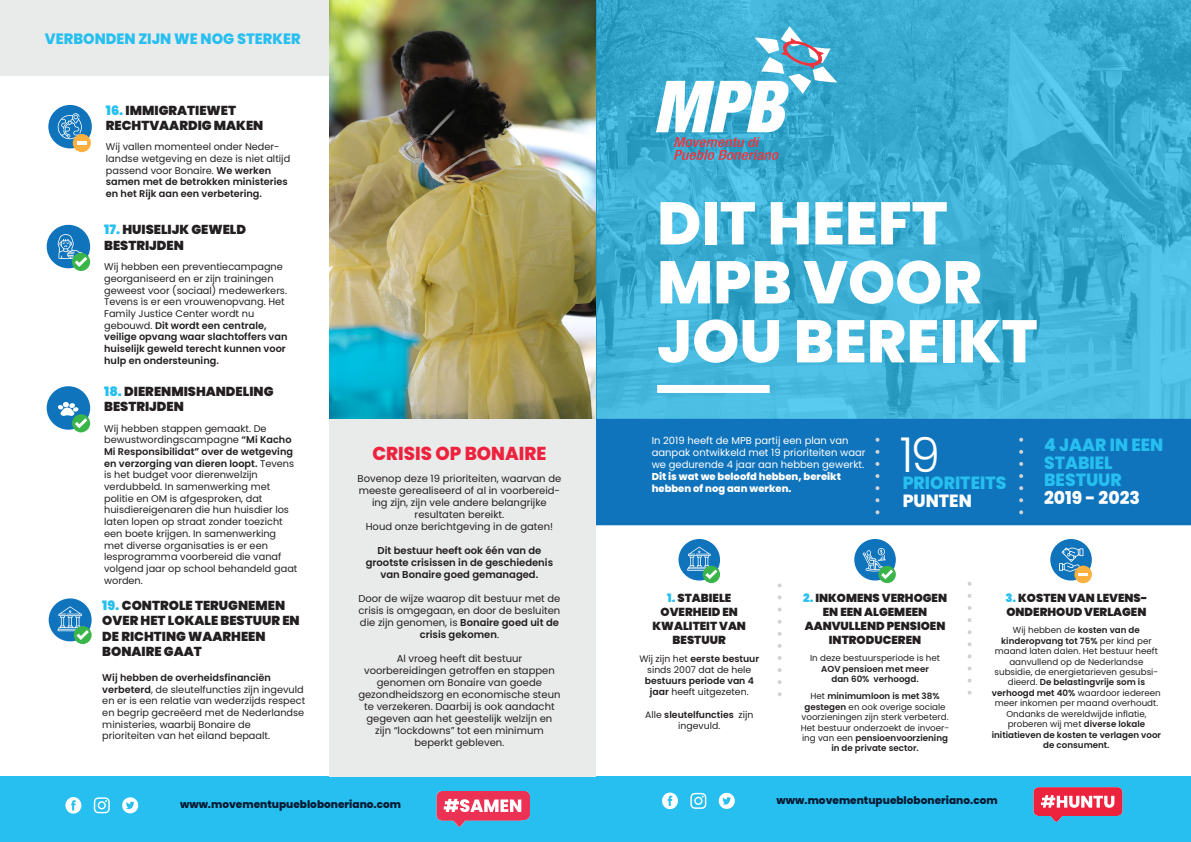
<style>
.page{position:relative;width:1191px;height:842px;background:#fff}
.page>*{position:absolute;margin:0;border:0;box-sizing:border-box;transform-origin:0 0}
.t1{font:800 60px/59px "Poppins";color:#fff}
.t2{font:300 48.2px "Poppins";color:#fff}
.t3{font:800 18.7px "Poppins";color:#ed223d}
.t4{font:800 17.7px/17.7px "Poppins";color:#26bff0}
.t5{font:800 17.7px "Poppins";color:#fff}
.t6{font:800 15px "Poppins";color:#26bff0}
.t7{font:900 13px/15.6px "Poppins";color:#231f20}
.t8{font:900 11.6px/13.9px "Poppins";color:#231f20;text-align:center}
.t9{font:800 10.5px "Poppins";color:#041b32}
.t10{font:10px/12px "Poppins";color:#231f20;text-align:center}
.t11{font:10px/12px "Poppins";color:#fff}
.t12{font:600 10px/12px "Poppins";color:#231f20;text-align:center}
.t13{font:800 10px/12px "Poppins";color:#fff}
.t14{font:9.7px/11.7px "Poppins";color:#231f20}
.t15{font:9.3px/11.2px "Poppins";color:#231f20;text-align:center}
.t16{font:600 9.3px/11.2px "Poppins";color:#231f20;text-align:center}
.t17{font:8.7px/10.4px "Poppins";color:#231f20;text-align:center}
.t18{font:600 8.7px/10.4px "Poppins";color:#231f20;text-align:center}
.s1{color:#26bff0}
.s2{font-weight:600}
.s3{font-weight:400}
</style>
<div class="page">
<svg style="left:596px;top:0;width:595px;height:419px;background:#3eb0d5"></svg>
<div style="left:595px;top:419px;width:596px;height:106px;background:#1074bc"></div>
<div style="left:657px;top:385px;width:112px;height:8px;background:#fff"></div>
<div style="left:0;top:777px;width:1191px;height:65px;background:#26bff0"></div>
<svg style="left:777px;top:585px;width:4px;height:110px"></svg>
<svg style="left:690px;top:793px;width:16px;height:16px"></svg>
<svg style="left:662px;top:792px;width:16px;height:18px"></svg>
<svg style="left:718px;top:793px;width:16px;height:16px"></svg>
<img style="left:1033px;top:787px;width:90px;height:35px">
<svg style="left:656px;top:26px;width:181px;height:134px"></svg>
<svg style="left:94px;top:797px;width:16px;height:16px"></svg>
<svg style="left:65px;top:797px;width:16px;height:17px"></svg>
<svg style="left:122px;top:797px;width:16px;height:16px"></svg>
<img style="left:436px;top:791px;width:92px;height:36px">
<svg style="left:967px;top:584px;width:4px;height:109px"></svg>
<svg style="left:1019px;top:440px;width:4px;height:76px"></svg>
<svg style="left:875px;top:440px;width:4px;height:76px"></svg>
<div style="left:678px;top:539px;width:42px;height:41px;background:#1074bc;border-radius:50%"></div>
<div style="left:702px;top:566px;width:18px;height:17px;background:#3ab54a;border-radius:9px"></div>
<svg style="left:687px;top:547px;width:30px;height:32px"></svg>
<div style="left:854px;top:539px;width:41px;height:41px;background:#1074bc;border-radius:50%"></div>
<svg style="left:878px;top:566px;width:18px;height:17px"></svg>
<svg style="left:862px;top:548px;width:31px;height:31px"></svg>
<div style="left:1050px;top:539px;width:41px;height:41px;background:#1074bc;border-radius:50%"></div>
<div style="left:1074px;top:566px;width:18px;height:17px;background:#fbb03f;border-radius:9px"></div>
<svg style="left:1059px;top:547px;width:29px;height:29px"></svg>
<div style="left:48px;top:105px;width:44px;height:43px;background:#1074bc;border-radius:50%"></div>
<div style="left:73px;top:134px;width:18px;height:18px;background:#fbb03f;border-radius:9px"></div>
<svg style="left:57px;top:113px;width:30px;height:32px"></svg>
<div style="left:47px;top:225px;width:43px;height:43px;background:#1074bc;border-radius:50%"></div>
<div style="left:72px;top:253px;width:18px;height:18px;background:#3ab54a;border-radius:9px"></div>
<svg style="left:58px;top:234px;width:29px;height:33px"></svg>
<div style="left:47px;top:386px;width:43px;height:44px;background:#1074bc;border-radius:50%"></div>
<div style="left:72px;top:414px;width:18px;height:18px;background:#3ab54a;border-radius:9px"></div>
<svg style="left:58px;top:402px;width:29px;height:26px"></svg>
<div style="left:329px;top:389px;width:266px;height:388px;background:#e9eaea"></div>
<div style="left:0;top:0;width:329px;height:75px;background:#e9eaea"></div>
<img style="left:329px;top:0;width:267px;height:419px">
<div style="left:49px;top:598px;width:43px;height:43px;background:#1074bc;border-radius:50%"></div>
<svg style="left:74px;top:626px;width:18px;height:18px"></svg>
<svg style="left:58px;top:606px;width:31px;height:34px"></svg>
<img style="left:437px;top:792px;width:92px;height:34px">
<h3 class="t6" style="left:45px;top:30px;width:257px">VERBONDEN ZIJN WE NOG STERKER</h3>
<h3 class="t7" style="left:106px;top:102px;width:159px"><span class="s1">16.</span> IMMIGRATIEWET<br>RECHTVAARDIG MAKEN</h3>
<p class="t14" style="left:106px;top:141px;width:186px">Wij vallen momenteel onder Neder&shy;landse wetgeving en deze is niet altijd passend voor Bonaire. <span class="s2">We werken samen met de betrokken ministeries en het Rijk aan een verbetering.</span></p>
<h3 class="t7" style="left:104px;top:222px;width:143px"><span class="s1">17.</span> HUISELIJK GEWELD<br>BESTRIJDEN</h3>
<p class="t14" style="left:104px;top:261px;width:185px">Wij hebben een preventiecampagne georganiseerd en er zijn trainingen geweest voor (sociaal) medewerkers.<br>Tevens is er een vrouwenopvang. Het Family Justice Center wordt nu gebouwd. <span class="s2">Dit wordt een centrale, veilige opvang waar slachtoffers van huiselijk geweld terecht kunnen voor hulp en ondersteuning.</span></p>
<h3 class="t7" style="left:104px;top:384px;width:171px"><span class="s1">18.</span> DIERENMISHANDELING<br>BESTRIJDEN</h3>
<p class="t14" style="left:104px;top:422px;width:195px">Wij hebben stappen gemaakt. De bewustwordingscampagne <span class="s2">“Mi Kacho Mi Responsibilidat” over de wetgeving en verzorging van dieren loopt.</span> Tevens is het budget voor dierenwelzijn verdubbeld. In samenwerking met politie en OM is afgesproken, dat huisdiereigenaren die hun huisdier los laten lopen op straat zonder toezicht een boete krijgen. In samenwerking met diverse organisaties is er een lesprogramma voorbereid die vanaf volgend jaar op school behandeld gaat worden.</p>
<h3 class="t7" style="left:102px;top:597px;width:199px"><span class="s1">19.</span> CONTROLE TERUGNEMEN<br>OVER HET LOKALE BESTUUR EN<br>DE RICHTING WAARHEEN<br>BONAIRE GAAT</h3>
<p class="t14" style="left:102px;top:672px;width:204px"><span class="s2">Wij hebben de overheidsfinanciën verbeterd</span>, de sleutelfuncties zijn ingevuld en er is een relatie van wederzijds respect en begrip gecreëerd met de Nederlandse ministeries, waarbij Bonaire de prioriteiten van het eiland bepaalt.</p>
<h3 class="t3" style="left:372px;top:442px;width:175px">CRISIS OP BONAIRE</h3>
<p class="t10" style="left:357px;top:472px;width:205px">Bovenop deze 19 prioriteiten, waarvan de meeste gerealiseerd of al in voorbereid&shy;ing zijn, zijn vele andere belangrijke resultaten bereikt.<br>Houd onze berichtgeving in de gaten!</p>
<p class="t12" style="left:366px;top:544px;width:189px">Dit bestuur heeft ook één van de grootste crisissen in de geschiedenis van Bonaire goed gemanaged.</p>
<p class="t10" style="left:358px;top:592px;width:204px">Door de wijze waarop dit bestuur met de crisis is omgegaan, en door de besluiten die zijn genomen, is <span class="s2">Bonaire goed uit de crisis gekomen</span>.</p>
<p class="t10" style="left:358px;top:652px;width:204px">Al vroeg heeft dit bestuur voorbereidingen getroffen en stappen genomen om Bonaire van goede gezondheidszorg en economische steun te verzekeren. Daarbij is ook aandacht gegeven aan het geestelijk welzijn en zijn “lockdowns” tot een minimum beperkt gebleven.</p>
<h1 class="t1" style="left:657px;top:194px;width:382px">DIT HEEFT<br>MPB VOOR<br>JOU BEREIKT</h1>
<p class="t11" style="left:651px;top:435px;width:215px">In 2019 heeft de MPB partij een plan van aanpak ontwikkeld met 19 prioriteiten waar we gedurende 4 jaar aan hebben gewerkt.</p>
<p class="t13" style="left:651px;top:471px;width:191px">Dit is wat we beloofd hebben, bereikt hebben of nog aan werken.</p>
<h2 class="t2" style="left:900px;top:427px;width:42px">19</h2>
<h3 class="t4" style="left:902px;top:474px;width:105px">PRIORITEITS</h3>
<h3 class="t5" style="left:902px;top:490px;width:71px">PUNTEN</h3>
<h3 class="t4" style="left:1044px;top:436px;width:121px">4 JAAR IN EEN<br>STABIEL<br>BESTUUR</h3>
<h3 class="t5" style="left:1044px;top:488px;width:97px">2019 - 2023</h3>
<p class="t8" style="left:652px;top:591px;width:95px"><span class="s1">1.</span> STABIELE<br>OVERHEID EN<br>KWALITEIT VAN<br>BESTUUR</p>
<p class="t15" style="left:639px;top:653px;width:121px">Wij zijn het <span class="s2">eerste bestuur </span>sinds 2007 dat de hele</p>
<p class="t16" style="left:644px;top:675px;width:111px">bestuurs periode van 4 jaar <span class="s3">heeft uitgezeten.</span></p>
<p class="t15" style="left:645px;top:709px;width:110px">Alle <span class="s2">sleutelfuncties</span> zijn ingevuld.</p>
<p class="t8" style="left:803px;top:591px;width:145px"><span class="s1">2.</span> INKOMENS VERHOGEN<br>EN EEN ALGEMEEN<br>AANVULLEND PENSIOEN<br>INTRODUCEREN</p>
<p class="t17" style="left:810px;top:653px;width:131px">In deze bestuursperiode is het</p>
<p class="t18" style="left:821px;top:663px;width:109px">AOV pensioen met meer dan 60% verhoogd.</p>
<p class="t17" style="left:801px;top:691px;width:150px">Het <span class="s2">minimumloon is met 38% gestegen</span> en ook overige sociale voorzieningen zijn sterk verbeterd.<br>Het bestuur onderzoekt de invoer&shy;ing van een <span class="s2">pensioenvoorziening in de private sector.</span></p>
<p class="t8" style="left:1005px;top:591px;width:144px;text-align:left"><span class="s1">3.</span> KOSTEN VAN LEVENS-<br>ONDERHOUD VERLAGEN</p>
<p class="t17" style="left:991px;top:625px;width:171px">Wij hebben de <span class="s2">kosten van de kinderopvang tot 75%</span> per kind per maand laten dalen. Het bestuur heeft aanvullend op de Nederlandse subsidie, de energietarieven gesubsi&shy;dieerd. <span class="s2">De belastingvrije som is verhoogd met 40%</span> waardoor iedereen meer inkomen per maand overhoudt.<br>Ondanks de wereldwijde inflatie, proberen wij met <span class="s2">diverse lokale initiatieven de kosten te verlagen voor de consument.</span></p>
<p class="t9" style="left:180px;top:798px;width:223px">www.movementupuebloboneriano.com</p>
<p class="t9" style="left:776px;top:794px;width:223px">www.movementupuebloboneriano.com</p>
</div>
